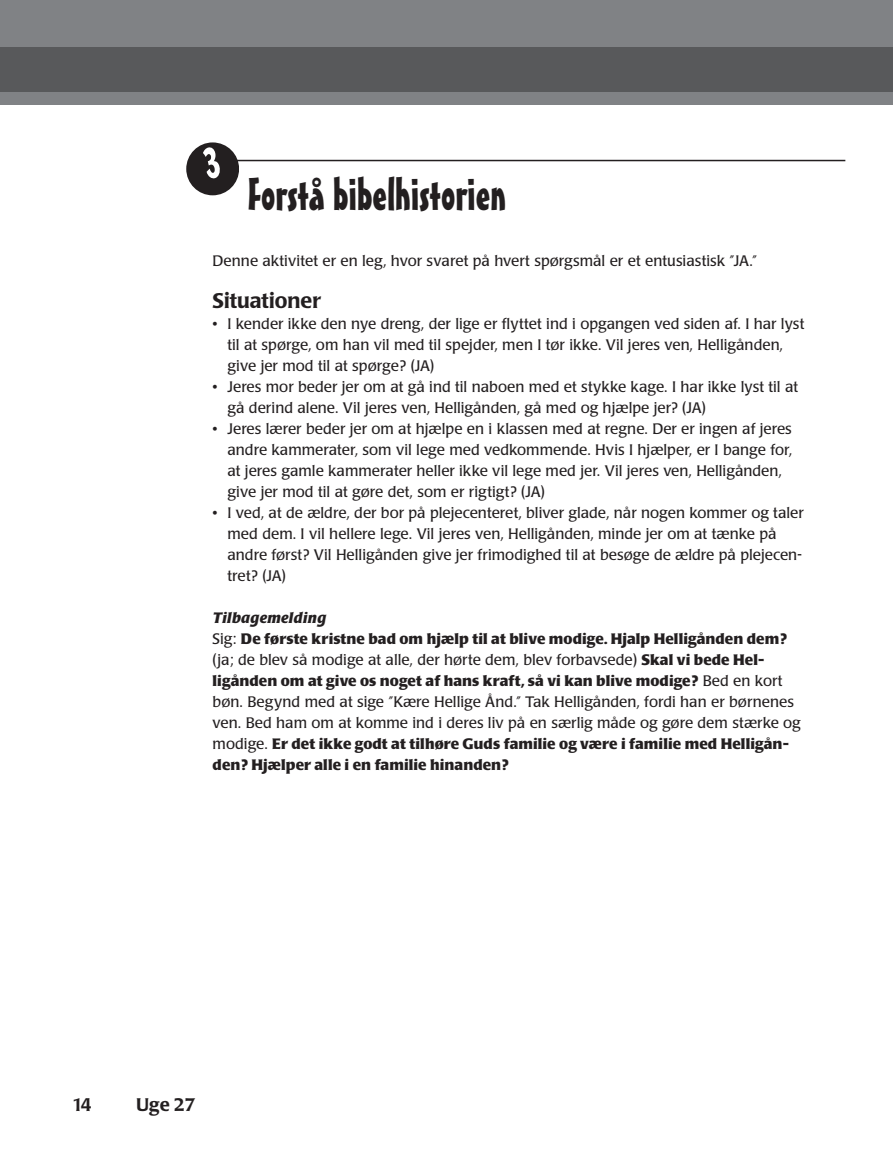
<style>
.page{position:relative;width:893px;height:1149px;background:#fff}
.page>*{position:absolute;margin:0;border:0;box-sizing:border-box;transform-origin:0 0}
.t1{font:45px "Mister Earl BT";color:#231f20}
.t2{font:500 21px "Poppl Laudatio";color:#231f20}
.t3{font:500 18px "Poppl Laudatio";color:#231f20}
.t4{font:15px/21px "Poppl Laudatio";color:#231f20}
.t5{font:700 15px/21px "Poppl Laudatio";color:#231f20}
.s1{font-style:italic}
.s2{font-weight:400}
</style>
<div class="page">
<div style="left:0;top:0;width:893px;height:104px;background:#808285"></div>
<div style="left:0;top:47px;width:893px;height:44px;background:#58595b"></div>
<div style="left:186px;top:142px;width:53px;height:53px;background:#231f20;border-radius:50%"></div>
<hr style="left:228px;top:160px;width:617px;height:1px;background:#231f20">
<h1 class="t1" style="left:248px;top:177px;width:260px">Forstå bibelhistorien</h1>
<p class="t4" style="left:213px;top:252px;width:546px">Denne aktivitet er en leg, hvor svaret på hvert spørgsmål er et entusiastisk ”JA.”</p>
<h2 class="t2" style="left:213px;top:292px;width:110px">Situationer</h2>
<p class="t4" style="left:227px;top:315px;width:578px;text-indent:-15px">• I kender ikke den nye dreng, der lige er flyttet ind i opgangen ved siden af. I har lyst til at spørge, om han vil med til spejder, men I tør ikke. Vil jeres ven, Helligånden, give jer mod til at spørge? (JA)</p>
<p class="t4" style="left:227px;top:378px;width:572px;text-indent:-15px">• Jeres mor beder jer om at gå ind til naboen med et stykke kage. I har ikke lyst til at gå derind alene. Vil jeres ven, Helligånden, gå med og hjælpe jer? (JA)</p>
<p class="t4" style="left:227px;top:420px;width:566px;text-indent:-15px">• Jeres lærer beder jer om at hjælpe en i klassen med at regne. Der er ingen af jeres andre kammerater, som vil lege med vedkommende. Hvis I hjælper, er I bange for, at jeres gamle kammerater heller ikke vil lege med jer. Vil jeres ven, Helligånden, give jer mod til at gøre det, som er rigtigt? (JA)</p>
<p class="t4" style="left:227px;top:504px;width:578px;text-indent:-15px">• I ved, at de ældre, der bor på plejecenteret, bliver glade, når nogen kommer og taler med dem. I vil hellere lege. Vil jeres ven, Helligånden, minde jer om at tænke på andre først? Vil Helligånden give jer frimodighed til at besøge de ældre på plejecen&shy;tret? (JA)</p>
<p class="t5" style="left:213px;top:608px;width:590px"><span class="s1">Tilbagemelding<br></span><span class="s2">Sig:</span> De første kristne bad om hjælp til at blive modige. Hjalp Helligånden dem? <span class="s2">(ja; de blev så modige at alle, der hørte dem, blev forbavsede)</span> Skal vi bede Hel&shy;ligånden om at give os noget af hans kraft, så vi kan blive modige? <span class="s2">Bed en kort bøn. Begynd med at sige ”Kære Hellige Ånd.” Tak Helligånden, fordi han er børnenes ven. Bed ham om at komme ind i deres liv på en særlig måde og gøre dem stærke og modige.</span> Er det ikke godt at tilhøre Guds familie og være i familie med Helligån&shy;den? Hjælper alle i en familie hinanden?</p>
<p class="t3" style="left:72px;top:1097px;width:21px">14</p>
<p class="t3" style="left:136px;top:1097px;width:61px">Uge 27</p>
</div>
